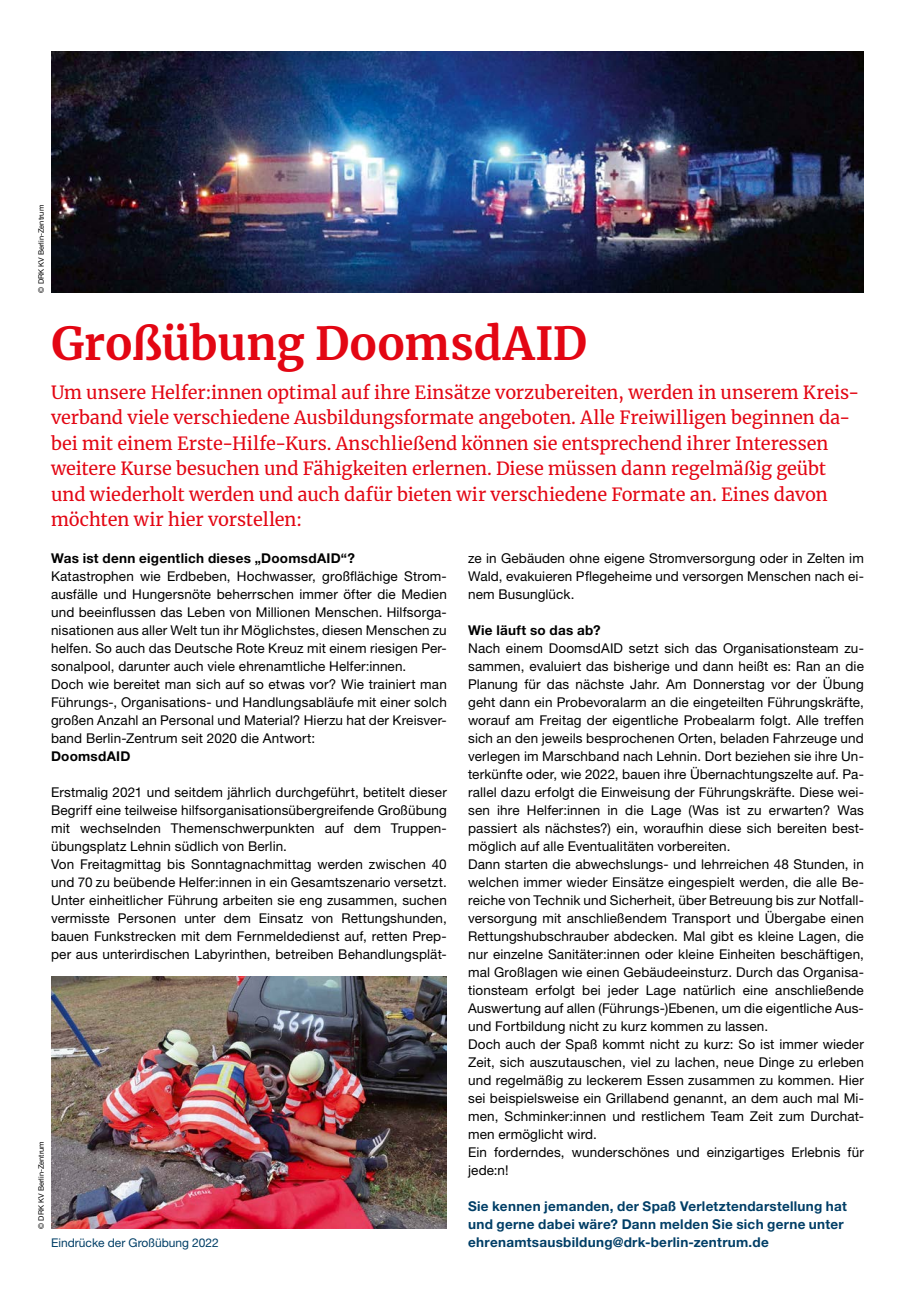
<style>
.page{position:relative;width:915px;height:1297px;background:#fff}
.page>*{position:absolute;margin:0;border:0;box-sizing:border-box;transform-origin:0 0}
.MGB_Headline{font:700 45px "Merriweather";letter-spacing:-.01em;color:#e30613}
.MGB_Subline{font:18px/25.5px "Merriweather";letter-spacing:-.005em;color:#e30613}
.MGB_Copy{font:13.5px/18px "Helvetica Neue LT Pro";letter-spacing:.01em;color:#000;text-align:justify}
.MGB_Info{font:700 13.5px/18px "Helvetica Neue LT Pro";letter-spacing:.02em;color:#003e66}
.MGB_Copy-2{font:700 13.5px "Helvetica Neue LT Pro";letter-spacing:.02em;color:#000}
.MGB_BU{font:12px "Helvetica Neue LT Pro";color:#003e66}
.MGB_Fotocredits{font:7.5px "Helvetica Neue LT Pro";color:#000}
</style>
<div class="page">
<img style="left:51px;top:51px;width:812px;height:242px">
<img style="left:51px;top:977px;width:395px;height:252px">
<p class="MGB_Fotocredits" style="left:37px;top:293px;width:89px;rotate:-90deg">© DRK KV Berlin-Zentrum</p>
<p class="MGB_Headline" style="left:51px;top:313px;width:537px">Großübung DoomsdAID</p>
<p class="MGB_Subline" style="left:51px;top:379px;width:809px">Um unsere Helfer:innen optimal auf ihre Einsätze vorzubereiten, werden in unserem Kreis&shy;verband viele verschiedene Ausbildungsformate angeboten. Alle Freiwilligen beginnen da&shy;bei mit einem Erste-Hilfe-Kurs. Anschließend können sie entsprechend ihrer Interessen weitere Kurse besuchen und Fähigkeiten erlernen. Diese müssen dann regelmäßig geübt und wiederholt werden und auch dafür bieten wir verschiedene Formate an. Eines davon möchten wir hier vorstellen:</p>
<p class="MGB_Copy-2" style="left:51px;top:549px;width:305px">Was ist denn eigentlich dieses „DoomsdAID“?</p>
<p class="MGB_Copy" style="left:51px;top:566px;width:397px">Katastrophen wie Erdbeben, Hochwasser, großflächige Strom&shy;ausfälle und Hungersnöte beherrschen immer öfter die Medien und beeinflussen das Leben von Millionen Menschen. Hilfsorga&shy;nisationen aus aller Welt tun ihr Möglichstes, diesen Menschen zu helfen. So auch das Deutsche Rote Kreuz mit einem riesigen Per&shy;sonalpool, darunter auch viele ehrenamtliche Helfer:innen.</p>
<p class="MGB_Copy" style="left:51px;top:674px;width:397px">Doch wie bereitet man sich auf so etwas vor? Wie trainiert man Führungs-, Organisations- und Handlungsabläufe mit einer solch großen Anzahl an Personal und Material? Hierzu hat der Kreisver&shy;band Berlin-Zentrum seit 2020 die Antwort:</p>
<p class="MGB_Copy-2" style="left:51px;top:747px;width:81px">DoomsdAID</p>
<p class="MGB_Copy" style="left:51px;top:782px;width:397px">Erstmalig 2021 und seitdem jährlich durchgeführt, betitelt dieser Begriff eine teilweise hilfsorganisationsübergreifende Großübung mit wechselnden Themenschwerpunkten auf dem Truppen&shy;übungsplatz Lehnin südlich von Berlin.</p>
<p class="MGB_Copy" style="left:51px;top:854px;width:397px">Von Freitagmittag bis Sonntagnachmittag werden zwischen 40 und 70 zu beübende Helfer:innen in ein Gesamtszenario versetzt.<br>Unter einheitlicher Führung arbeiten sie eng zusammen, suchen vermisste Personen unter dem Einsatz von Rettungshunden, bauen Funkstrecken mit dem Fernmeldedienst auf, retten Prep&shy;per aus unterirdischen Labyrinthen, betreiben Behandlungsplät-</p>
<p class="MGB_Fotocredits" style="left:37px;top:1229px;width:89px;rotate:-90deg">© DRK KV Berlin-Zentrum</p>
<p class="MGB_BU" style="left:51px;top:1235px;width:169px">Eindrücke der Großübung 2022</p>
<p class="MGB_Copy" style="left:468px;top:548px;width:397px">ze in Gebäuden ohne eigene Stromversorgung oder in Zelten im Wald, evakuieren Pflegeheime und versorgen Menschen nach ei&shy;nem Busunglück.</p>
<p class="MGB_Copy-2" style="left:468px;top:621px;width:134px">Wie läuft so das ab?</p>
<p class="MGB_Copy" style="left:468px;top:638px;width:397px">Nach einem DoomsdAID setzt sich das Organisationsteam zu&shy;sammen, evaluiert das bisherige und dann heißt es: Ran an die Planung für das nächste Jahr. Am Donnerstag vor der Übung geht dann ein Probevoralarm an die eingeteilten Führungskräfte, worauf am Freitag der eigentliche Probealarm folgt. Alle treffen sich an den jeweils besprochenen Orten, beladen Fahrzeuge und verlegen im Marschband nach Lehnin. Dort beziehen sie ihre Un&shy;terkünfte oder, wie 2022, bauen ihre Übernachtungszelte auf. Pa&shy;rallel dazu erfolgt die Einweisung der Führungskräfte. Diese wei&shy;sen ihre Helfer:innen in die Lage (Was ist zu erwarten? Was passiert als nächstes?) ein, woraufhin diese sich bereiten best&shy;möglich auf alle Eventualitäten vorbereiten.</p>
<p class="MGB_Copy" style="left:468px;top:854px;width:397px">Dann starten die abwechslungs- und lehrreichen 48 Stunden, in welchen immer wieder Einsätze eingespielt werden, die alle Be&shy;reiche von Technik und Sicherheit, über Betreuung bis zur Notfall&shy;versorgung mit anschließendem Transport und Übergabe einen Rettungshubschrauber abdecken. Mal gibt es kleine Lagen, die nur einzelne Sanitäter:innen oder kleine Einheiten beschäftigen, mal Großlagen wie einen Gebäudeeinsturz. Durch das Organisa&shy;tionsteam erfolgt bei jeder Lage natürlich eine anschließende Auswertung auf allen (Führungs-)Ebenen, um die eigentliche Aus&shy;und Fortbildung nicht zu kurz kommen zu lassen.</p>
<p class="MGB_Copy" style="left:468px;top:1034px;width:397px">Doch auch der Spaß kommt nicht zu kurz: So ist immer wieder Zeit, sich auszutauschen, viel zu lachen, neue Dinge zu erleben und regelmäßig zu leckerem Essen zusammen zu kommen. Hier sei beispielsweise ein Grillabend genannt, an dem auch mal Mi&shy;men, Schminker:innen und restlichem Team Zeit zum Durchat&shy;men ermöglicht wird.</p>
<p class="MGB_Copy" style="left:468px;top:1142px;width:397px">Ein forderndes, wunderschönes und einzigartiges Erlebnis für jede:n!</p>
<p class="MGB_Info" style="left:468px;top:1196px;width:380px">Sie kennen jemanden, der Spaß Verletztendarstellung hat und gerne dabei wäre? Dann melden Sie sich gerne unter ehrenamtsausbildung@drk-berlin-zentrum.de</p>
</div>
